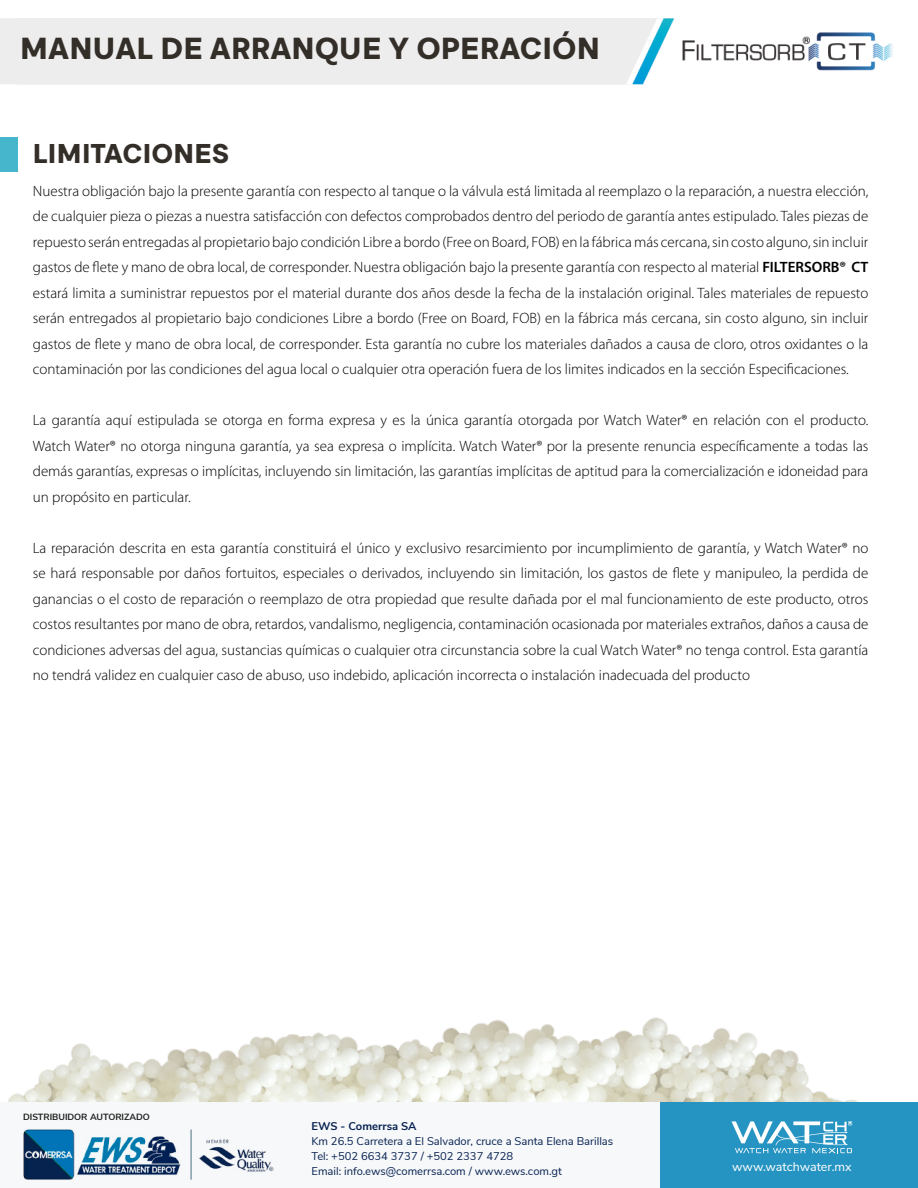
<style>
.page{position:relative;width:918px;height:1188px;background:#fff}
.page>*{position:absolute;margin:0;border:0;box-sizing:border-box;transform-origin:0 0}
.t1{font:900 30px "Quadran";letter-spacing:-.01em;color:#342e29}
.t2{font:900 26.85px "Quadran";letter-spacing:-.01em;color:#342e29}
.t3{font:300 15px/25.5px "Myriad Pro";color:#000;text-align:justify}
.t4{font:12.45px "Nunito Sans";color:#fff}
.t5{font:11.25px/15px "Nunito Sans";color:#062251}
.t6{font:700 9px "Nunito Sans";color:#1d1e1c}
.s1{font-weight:600}
.s2{font-weight:700}
</style>
<div class="page">
<img style="left:0;top:18px;width:918px;height:1085px">
<img style="left:0;top:993px;width:894px;height:110px">
<div style="left:0;top:1103px;width:918px;height:85px;background:#f7f8fa"></div>
<div style="left:660px;top:1103px;width:258px;height:85px;background:#2694c2"></div>
<svg style="left:732px;top:1121px;width:120px;height:32px"></svg>
<img style="left:23px;top:1129px;width:251px;height:51px">
<div style="left:0;top:137px;width:17px;height:35px;background:#45b6cb"></div>
<p class="t1" style="left:20px;top:29px;width:582px">MANUAL DE ARRANQUE Y OPERACIÓN</p>
<p class="t2" style="left:33px;top:136px;width:198px">LIMITACIONES</p>
<p class="t3" style="left:33px;top:178px;width:837px">Nuestra obligación bajo la presente garantía con respecto al tanque o la válvula está limitada al reemplazo o la reparación, a nuestra elección, de cualquier pieza o piezas a nuestra satisfacción con defectos comprobados dentro del periodo de garantía antes estipulado. Tales piezas de repuesto serán entregadas al propietario bajo condición Libre a bordo (Free on Board, FOB) en la fábrica más cercana, sin costo alguno, sin incluir gastos de flete y mano de obra local, de corresponder. Nuestra obligación bajo la presente garantía con respecto al material <span class="s1">FILTERSORB® CT </span>estará limita a suministrar repuestos por el material durante dos años desde la fecha de la instalación original. Tales materiales de repuesto serán entregados al propietario bajo condiciones Libre a bordo (Free on Board, FOB) en la fábrica más cercana, sin costo alguno, sin incluir gastos de flete y mano de obra local, de corresponder. Esta garantía no cubre los materiales dañados a causa de cloro, otros oxidantes o la contaminación por las condiciones del agua local o cualquier otra operación fuera de los limites indicados en la sección Especificaciones.</p>
<p class="t3" style="left:33px;top:407px;width:837px">La garantía aquí estipulada se otorga en forma expresa y es la única garantía otorgada por Watch Water® en relación con el producto.<br>Watch Water® no otorga ninguna garantía, ya sea expresa o implícita. Watch Water® por la presente renuncia específicamente a todas las demás garantías, expresas o implícitas, incluyendo sin limitación, las garantías implícitas de aptitud para la comercialización e idoneidad para un propósito en particular.</p>
<p class="t3" style="left:33px;top:535px;width:837px">La reparación descrita en esta garantía constituirá el único y exclusivo resarcimiento por incumplimiento de garantía, y Watch Water® no se hará responsable por daños fortuitos, especiales o derivados, incluyendo sin limitación, los gastos de flete y manipuleo, la perdida de ganancias o el costo de reparación o reemplazo de otra propiedad que resulte dañada por el mal funcionamiento de este producto, otros costos resultantes por mano de obra, retardos, vandalismo, negligencia, contaminación ocasionada por materiales extraños, daños a causa de condiciones adversas del agua, sustancias químicas o cualquier otra circunstancia sobre la cual Watch Water® no tenga control. Esta garantía no tendrá validez en cualquier caso de abuso, uso indebido, aplicación incorrecta o instalación inadecuada del producto</p>
<p class="t6" style="left:23px;top:1110px;width:128px">DISTRIBUIDOR AUTORIZADO</p>
<p class="t5" style="left:311px;top:1118px;width:303px"><span class="s2">EWS - Comerrsa SA<br></span>Km 26.5 Carretera a El Salvador, cruce a Santa Elena Barillas Tel: +502 6634 3737 / +502 2337 4728<br>Email: info.ews@comerrsa.com / www.ews.com.gt</p>
<p class="t4" style="left:732px;top:1158px;width:121px">www.watchwater.mx</p>
</div>
